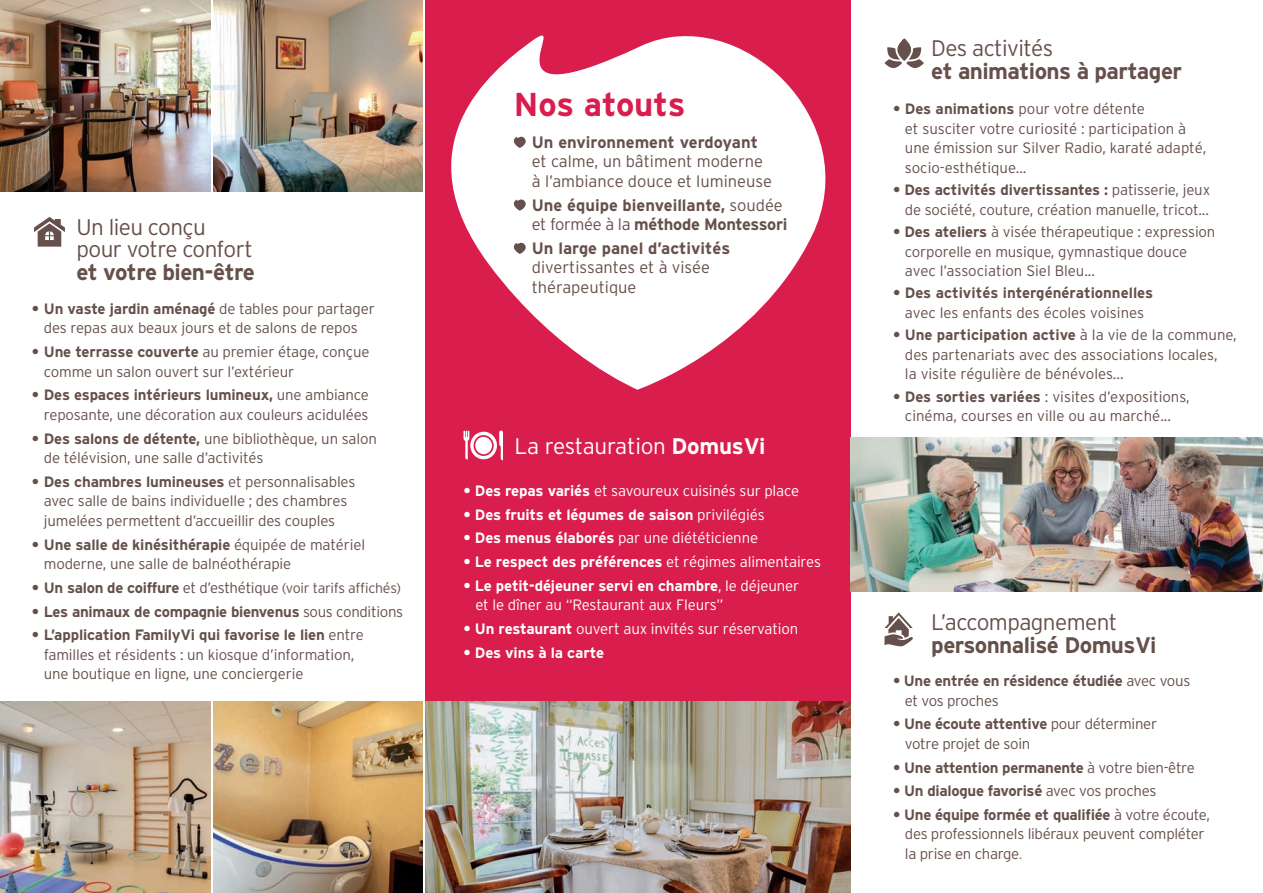
<style>
.page{position:relative;width:1263px;height:893px;background:#fff}
.page>*{position:absolute;margin:0;border:0;box-sizing:border-box;transform-origin:0 0}
.t1{font:700 33px "Interstate";color:#d91d4d}
.t2{font:700 22.5px "Interstate";letter-spacing:-.025em;color:#66504b}
.t3{font:300 22.5px/22.5px "Interstate";letter-spacing:-.025em;color:#66504b}
.t4{font:300 22.5px "Interstate";letter-spacing:-.01em;color:#fff}
.t5{font:300 16.5px/19.5px "Interstate";color:#66504b}
.t6{font:700 16.5px/19.5px "Interstate";letter-spacing:-.02em;color:#66504b}
.t7{font:700 16.5px "Interstate";color:#66504b}
.t8{font:300 15px/19.5px "Interstate";letter-spacing:-.01em;color:#66504b}
.t9{font:300 15px/19.5px "Interstate";letter-spacing:-.01em;color:#fff}
.t10{font:700 15px/19.5px "Interstate";letter-spacing:-.02em;color:#66504b}
.t11{font:700 15px "Interstate";letter-spacing:-.01em;color:#fff}
.t12{font:700 15px "Interstate";color:#66504b}
.t13{font:300 14.25px "Interstate";letter-spacing:-.02em;color:#66504b}
.s1{font-weight:700}
.s2{font-weight:700;font-size:15px}
.s3{font-size:15px}
.s4{font-weight:300}
.s5{color:#7aa635}
</style>
<div class="page">
<svg style="left:884px;top:47px;width:40px;height:21px"></svg>
<svg style="left:897px;top:38px;width:14px;height:23px"></svg>
<svg style="left:884px;top:612px;width:29px;height:34px"></svg>
<div style="left:425px;top:0;width:425px;height:702px;background:#d91d4d"></div>
<img style="left:425px;top:702px;width:425px;height:191px">
<img style="left:0;top:702px;width:210px;height:191px">
<svg style="left:401px;top:0;width:450px;height:390px;fill:#fff"></svg>
<svg style="left:512px;top:136px;width:15px;height:12px"></svg>
<svg style="left:512px;top:198px;width:15px;height:13px"></svg>
<svg style="left:512px;top:242px;width:15px;height:12px"></svg>
<svg style="left:34px;top:217px;width:31px;height:30px"></svg>
<svg style="left:463px;top:430px;width:40px;height:30px"></svg>
<div style="left:475px;top:437px;width:17px;height:17px;background:#fff;border-radius:50%"></div>
<img style="left:850px;top:438px;width:413px;height:153px">
<img style="left:214px;top:702px;width:208px;height:191px">
<img style="left:0;top:0;width:210px;height:191px">
<img style="left:214px;top:0;width:208px;height:191px">
<h2 class="t3" style="left:77px;top:216px;width:178px">Un lieu conçu pour votre confort</h2>
<h2 class="t2" style="left:77px;top:258px;width:180px">et votre bien-être</h2>
<p class="t8" style="left:32px;top:299px;width:344px;text-align:center"><span class="s1">• Un vaste jardin aménagé</span> de tables pour partager des repas aux beaux jours et de salons de repos</p>
<p class="t8" style="left:44px;top:342px;width:327px;text-indent:-12px"><span class="s1">• Une terrasse couverte</span> au premier étage, conçue comme un salon ouvert sur l’extérieur</p>
<p class="t8" style="left:32px;top:385px;width:339px;text-align:right"><span class="s1">• Des espaces intérieurs lumineux,</span> une ambiance reposante, une décoration aux couleurs acidulées</p>
<p class="t8" style="left:44px;top:428px;width:335px;text-indent:-12px"><span class="s1">• Des salons de détente,</span> une bibliothèque, un salon de télévision, une salle d’activités</p>
<p class="t8" style="left:32px;top:472px;width:325px;text-align:center"><span class="s1">• Des chambres lumineuses</span> et personnalisables avec salle de bains individuelle ; des chambres jumelées permettent d’accueillir des couples</p>
<p class="t8" style="left:44px;top:534px;width:323px;text-indent:-12px"><span class="s1">• Une salle de kinésithérapie</span> équipée de matériel moderne, une salle de balnéothérapie</p>
<p class="t13" style="left:32px;top:579px;width:371px"><span class="s2">• Un salon de coiffure</span> <span class="s3">et d’esthétique</span> (voir tarifs affichés)</p>
<p class="t10" style="left:32px;top:602px;width:373px">• Les animaux de compagnie bienvenus <span class="s4">sous conditions</span></p>
<p class="t8" style="left:44px;top:625px;width:322px;text-indent:-12px"><span class="s1">• L’application FamilyVi qui favorise le lien</span> entre familles et résidents : un kiosque d’information, une boutique en ligne, une conciergerie</p>
<h1 class="t1" style="left:514px;top:84px;width:173px">Nos atouts</h1>
<p class="t7" style="left:532px;top:132px;width:228px">Un environnement verdoyant</p>
<p class="t5" style="left:532px;top:152px;width:242px">et calme, un bâtiment moderne à l’ambiance douce et lumineuse</p>
<p class="t6" style="left:532px;top:195px;width:257px">Une équipe bienveillante, <span class="s4">soudée et formée à la</span> méthode Montessori</p>
<p class="t7" style="left:532px;top:238px;width:200px">Un large panel d’activités</p>
<p class="t5" style="left:532px;top:258px;width:180px">divertissantes et à visée thérapeutique</p>
<h2 class="t4" style="left:514px;top:432px;width:253px">La restauration <span class="s1">DomusVi</span></h2>
<p class="t9" style="left:463px;top:481px;width:337px"><span class="s1">• Des repas variés</span> et savoureux cuisinés sur place</p>
<p class="t11" style="left:463px;top:505px;width:303px">• Des fruits et légumes de saison <span class="s4">privilégiés</span></p>
<p class="t9" style="left:463px;top:528px;width:296px"><span class="s1">• Des menus élaborés</span> par une diététicienne</p>
<p class="t11" style="left:463px;top:553px;width:359px">• Le respect des préférences <span class="s4">et régimes alimentaires</span></p>
<p class="t9" style="left:475px;top:576px;width:325px;text-indent:-12px"><span class="s1">• Le petit-déjeuner servi en chambre</span>, le déjeuner et le dîner au “Restaurant aux Fleurs”</p>
<p class="t9" style="left:463px;top:619px;width:336px"><span class="s1">• Un restaurant</span> ouvert aux invités sur réservation</p>
<p class="t11" style="left:463px;top:643px;width:142px">• Des vins à la carte</p>
<h2 class="t3" style="left:931px;top:37px;width:124px">Des activités</h2>
<h2 class="t2" style="left:931px;top:57px;width:252px">et animations à partager</h2>
<p class="t8" style="left:905px;top:99px;width:303px;text-indent:-12px"><span class="s1">• Des animations</span> pour votre détente<br>et susciter votre curiosité : participation à une émission sur Silver Radio, karaté adapté, socio-esthétique...</p>
<p class="t8" style="left:893px;top:180px;width:319px;text-align:right"><span class="s1">• Des activités divertissantes :</span> patisserie, jeux de société, couture, création manuelle, tricot...</p>
<p class="t8" style="left:905px;top:222px;width:312px;text-indent:-12px"><span class="s1">• Des ateliers</span> à visée thérapeutique : expression corporelle en musique, gymnastique douce avec l’association Siel Bleu...</p>
<p class="t12" style="left:893px;top:284px;width:262px">• Des activités intergénérationnelles</p>
<p class="t8" style="left:905px;top:303px;width:241px">avec les enfants des écoles voisines</p>
<p class="t8" style="left:905px;top:325px;width:333px;text-indent:-12px"><span class="s1">• Une participation active</span> à la vie de la commune, des partenariats avec des associations locales,<br>la visite régulière de bénévoles...</p>
<p class="t8" style="left:893px;top:387px;width:298px;text-align:center"><span class="s1">• Des sorties variées</span> : visites d’expositions, cinéma, courses en ville ou au marché...</p>
<h2 class="t3" style="left:931px;top:611px;width:187px">L’accompagnement</h2>
<h2 class="t2" style="left:931px;top:631px;width:227px">personnalisé DomusVi</h2>
<p class="t10" style="left:905px;top:671px;width:287px;text-indent:-12px">• Une entrée en résidence étudiée <span class="s4">avec vous et vos proches</span></p>
<p class="t8" style="left:905px;top:714px;width:254px;text-indent:-12px"><span class="s1">• Une écoute attentive</span> pour déterminer votre projet de soin</p>
<p class="t10" style="left:893px;top:757px;width:303px">• Une attention permanente <span class="s4">à votre bien-être</span></p>
<p class="t10" style="left:893px;top:781px;width:265px">• Un dialogue favorisé <span class="s4">avec vos proches</span></p>
<p class="t8" style="left:905px;top:805px;width:306px;text-indent:-12px"><span class="s1">• Une équipe formée et qualifiée</span> à votre écoute, des professionnels libéraux peuvent compléter la prise en charge<span class="s5">.</span></p>
</div>
